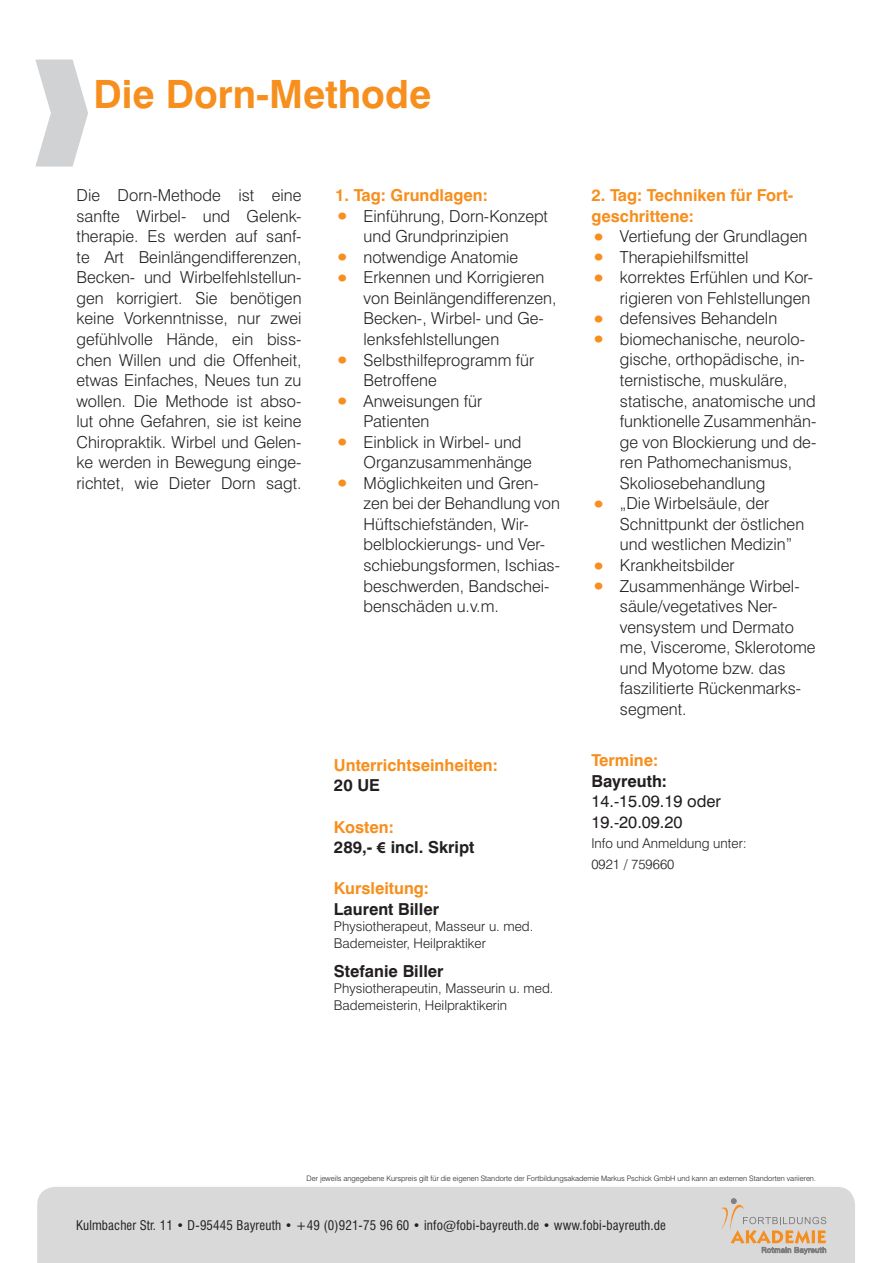
<style>
.page{position:relative;width:893px;height:1263px;background:#fff}
.page>*{position:absolute;margin:0;border:0;box-sizing:border-box;transform-origin:0 0}
.t1{font:700 39px "Swiss 721 BT";color:#f78f1e}
.t2{font:300 16.5px/20.5px "Swiss 721 BT";color:#231f20}
.t3{font:700 16.5px "Swiss 721 BT";color:#f78f1e}
.t4{font:700 16.5px "Swiss 721 BT";color:#231f20}
.t5{font:16.5px "Swiss 721 BT";color:#231f20}
.t6{font:300 13.5px/16.5px "Swiss 721 BT";color:#231f20}
.t7{font:condensed 13.05px "Swiss 721 BT";letter-spacing:.01em;color:#231f20}
.t8{font:300 7.5px "Swiss 721 BT";color:#231f20}
.s1{font-family:"Mix";font-weight:400;font-size:34.5px;color:#f78f1e}
.s2{font-family:"Myriad Pro"}
</style>
<div class="page">
<div style="left:37px;top:1187px;width:818px;height:76px;background:#d9d9d9"></div>
<svg style="left:721px;top:1198px;width:105px;height:56px;background:#d4c8bb"></svg>
<p class="t1" style="left:94px;top:70px;width:339px">Die Dorn-Methode</p>
<p class="t2" style="left:77px;top:185px;width:227px">Die Dorn-Methode ist eine sanfte Wirbel- und Gelenk-</p>
<p class="t2" style="left:77px;top:226px;width:227px;text-align:justify">therapie. Es werden auf sanf&shy;te Art Beinlängendifferenzen, Becken- und Wirbelfehlstellun&shy;gen korrigiert. Sie benötigen keine Vorkenntnisse, nur zwei gefühlvolle Hände, ein biss&shy;chen Willen und die Offenheit, etwas Einfaches, Neues tun zu wollen. Die Methode ist abso&shy;lut ohne Gefahren, sie ist keine Chiropraktik. Wirbel und Gelen&shy;ke werden in Bewegung einge&shy;richtet, wie Dieter Dorn sagt.</p>
<p class="t3" style="left:335px;top:185px;width:154px">1. Tag: Grundlagen:</p>
<p class="t2" style="left:335px;top:205px;width:215px"><span class="s1">•</span> Einführung, Dorn-Konzept</p>
<p class="t2" style="left:364px;top:226px;width:147px">und Grundprinzipien</p>
<p class="t2" style="left:335px;top:246px;width:185px"><span class="s1">•</span> notwendige Anatomie</p>
<p class="t2" style="left:335px;top:267px;width:211px"><span class="s1">•</span> Erkennen und Korrigieren</p>
<p class="t2" style="left:364px;top:288px;width:194px">von Beinlängendifferenzen,</p>
<p class="t2" style="left:364px;top:308px;width:182px">Becken-, Wirbel- und Ge-</p>
<p class="t2" style="left:364px;top:329px;width:137px">lenksfehlstellungen</p>
<p class="t2" style="left:335px;top:349px;width:201px"><span class="s1">•</span> Selbsthilfeprogramm für</p>
<p class="t2" style="left:364px;top:370px;width:75px">Betroffene</p>
<p class="t2" style="left:335px;top:390px;width:149px"><span class="s1">•</span> Anweisungen für</p>
<p class="t2" style="left:364px;top:411px;width:67px">Patienten</p>
<p class="t2" style="left:335px;top:431px;width:188px"><span class="s1">•</span> Einblick in Wirbel- und</p>
<p class="t2" style="left:364px;top:452px;width:170px">Organzusammenhänge</p>
<p class="t2" style="left:335px;top:472px;width:205px"><span class="s1">•</span> Möglichkeiten und Gren-</p>
<p class="t2" style="left:364px;top:493px;width:198px">zen bei der Behandlung von</p>
<p class="t2" style="left:364px;top:514px;width:167px">Hüftschiefständen, Wir-</p>
<p class="t2" style="left:364px;top:534px;width:183px">belblockierungs- und Ver-</p>
<p class="t2" style="left:364px;top:555px;width:198px">schiebungsformen, Ischias-</p>
<p class="t2" style="left:364px;top:575px;width:188px">beschwerden, Bandschei-</p>
<p class="t2" style="left:364px;top:596px;width:137px">benschäden u.v.m.</p>
<p class="t3" style="left:334px;top:755px;width:165px">Unterrichtseinheiten:</p>
<p class="t4" style="left:334px;top:775px;width:48px">20 UE</p>
<p class="t3" style="left:334px;top:816px;width:61px">Kosten:</p>
<p class="t4" style="left:334px;top:837px;width:142px">289,- <span class="s2">€</span> incl. Skript</p>
<p class="t3" style="left:334px;top:878px;width:96px">Kursleitung:</p>
<p class="t4" style="left:334px;top:899px;width:107px">Laurent Biller</p>
<p class="t6" style="left:334px;top:918px;width:201px">Physiotherapeut, Masseur u. med.<br>Bademeister, Heilpraktiker</p>
<p class="t4" style="left:334px;top:961px;width:111px">Stefanie Biller</p>
<p class="t6" style="left:334px;top:980px;width:221px">Physiotherapeutin, Masseurin u. med.<br>Bademeisterin, Heilpraktikerin</p>
<p class="t3" style="left:591px;top:185px;width:203px">2. Tag: Techniken für Fort-</p>
<p class="t3" style="left:591px;top:206px;width:104px">geschrittene:</p>
<p class="t2" style="left:591px;top:226px;width:217px"><span class="s1">•</span> Vertiefung der Grundlagen</p>
<p class="t2" style="left:591px;top:246px;width:159px"><span class="s1">•</span> Therapiehilfsmittel</p>
<p class="t2" style="left:591px;top:267px;width:223px"><span class="s1">•</span> korrektes Erfühlen und Kor-</p>
<p class="t2" style="left:620px;top:288px;width:192px">rigieren von Fehlstellungen</p>
<p class="t2" style="left:591px;top:308px;width:187px"><span class="s1">•</span> defensives Behandeln</p>
<p class="t2" style="left:591px;top:329px;width:215px"><span class="s1">•</span> biomechanische, neurolo-</p>
<p class="t2" style="left:620px;top:349px;width:187px">gische, orthopädische, in-</p>
<p class="t2" style="left:620px;top:370px;width:169px">ternistische, muskuläre,</p>
<p class="t2" style="left:620px;top:390px;width:197px">statische, anatomische und</p>
<p class="t2" style="left:620px;top:411px;width:198px">funktionelle Zusammenhän-</p>
<p class="t2" style="left:620px;top:431px;width:198px">ge von Blockierung und de-</p>
<p class="t2" style="left:620px;top:452px;width:174px">ren Pathomechanismus,</p>
<p class="t2" style="left:620px;top:472px;width:147px">Skoliosebehandlung</p>
<p class="t2" style="left:591px;top:493px;width:179px"><span class="s1">•</span> „Die Wirbelsäule, der</p>
<p class="t2" style="left:620px;top:514px;width:186px">Schnittpunkt der östlichen</p>
<p class="t2" style="left:620px;top:534px;width:174px">und westlichen Medizin”</p>
<p class="t2" style="left:591px;top:555px;width:145px"><span class="s1">•</span> Krankheitsbilder</p>
<p class="t2" style="left:591px;top:575px;width:210px"><span class="s1">•</span> Zusammenhänge Wirbel-</p>
<p class="t2" style="left:620px;top:596px;width:159px">säule/vegetatives Ner-</p>
<p class="t2" style="left:620px;top:616px;width:175px">vensystem und Dermato</p>
<p class="t2" style="left:620px;top:637px;width:197px">me, Viscerome, Sklerotome</p>
<p class="t2" style="left:620px;top:657px;width:167px">und Myotome bzw. das</p>
<p class="t2" style="left:620px;top:678px;width:183px">faszilitierte Rückenmarks-</p>
<p class="t2" style="left:620px;top:699px;width:68px">segment.</p>
<p class="t3" style="left:591px;top:750px;width:68px">Termine:</p>
<p class="t4" style="left:591px;top:770px;width:77px">Bayreuth:</p>
<p class="t5" style="left:591px;top:791px;width:131px">14.-15.09.19 oder</p>
<p class="t5" style="left:591px;top:812px;width:93px">19.-20.09.20</p>
<p class="t6" style="left:591px;top:835px;width:157px">Info und Anmeldung unter:</p>
<p class="t6" style="left:591px;top:855px;width:84px">0921 / 759660</p>
<p class="t8" style="left:307px;top:1173px;width:511px">Der jeweils angegebene Kurspreis gilt für die eigenen Standorte der Fortbildungsakademie Markus Pschick GmbH und kann an externen Standorten variieren.</p>
<p class="t7" style="left:76px;top:1217px;width:591px">Kulmbacher Str. 11 • D-95445 Bayreuth • +49 (0)921-75 96 60 • info@fobi-bayreuth.de • www.fobi-bayreuth.de</p>
</div>
